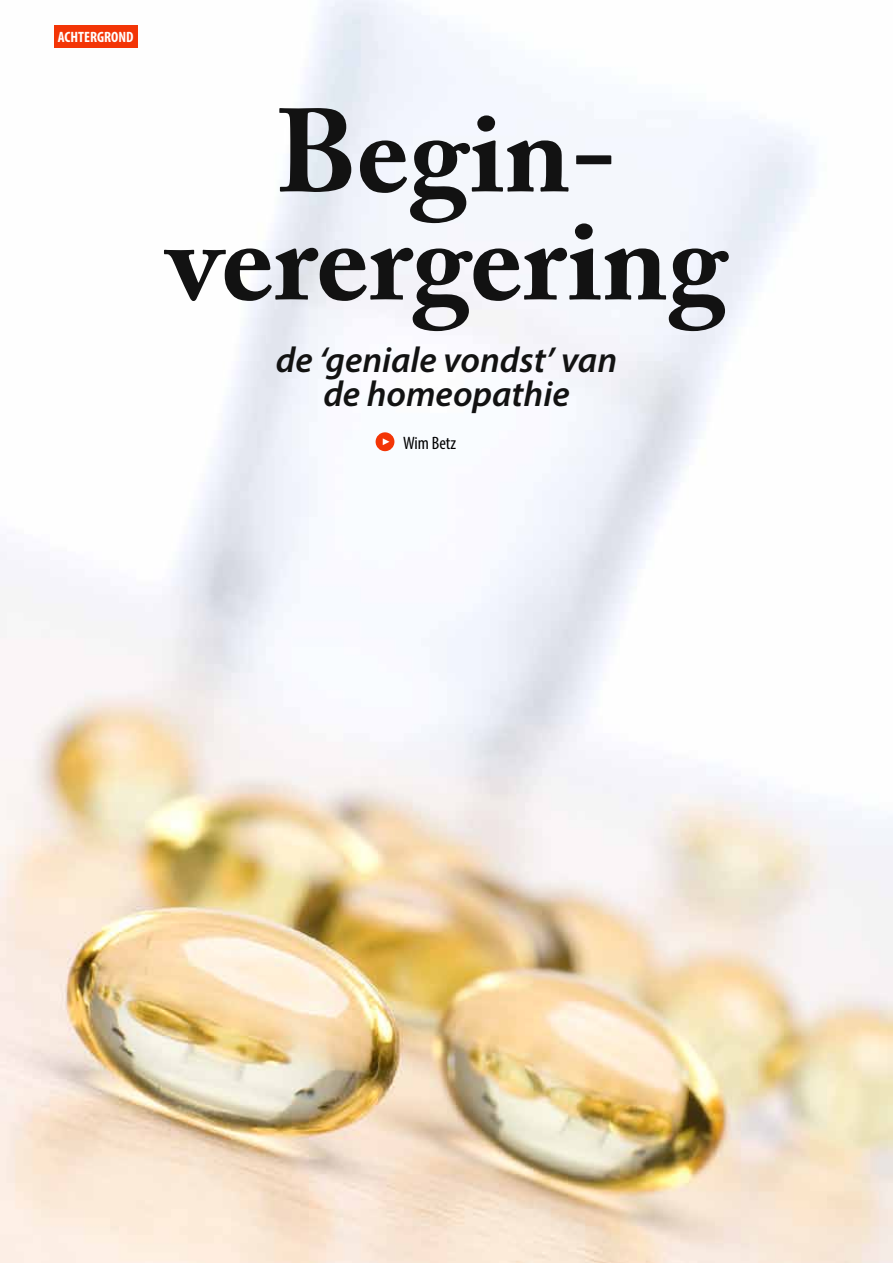
<style>
.page{position:relative;width:893px;height:1263px;background:#fff}
.page>*{position:absolute;margin:0;border:0;box-sizing:border-box;transform-origin:0 0}
.t1{font:700 117px/108px "Adobe Caslon Pro";color:#121212;text-align:center}
.t2{font:italic 600 36px/34.5px "Myriad Pro";color:#121212;text-align:center}
.t3{font:condensed 18px "Myriad Pro";color:#000}
.t4{font:700 condensed 15px "Myriad Pro";color:#fff}
</style>
<div class="page">
<img style="left:0;top:0;width:893px;height:1263px">
<div style="left:54px;top:25px;width:83px;height:22px;background:#f33506"></div>
<div style="left:376px;top:432px;width:18px;height:19px;background:#f33506;border-radius:50%"></div>
<svg style="left:383px;top:438px;width:7px;height:7px"></svg>
<p class="t4" style="left:58px;top:27px;width:77px">ACHTERGROND</p>
<h1 class="t1" style="left:166px;top:97px;width:562px">Begin&shy;verergering</h1>
<p class="t2" style="left:276px;top:342px;width:343px">de ‘geniale vondst’ van de homeopathie</p>
<p class="t3" style="left:403px;top:432px;width:55px">Wim Betz</p>
</div>
